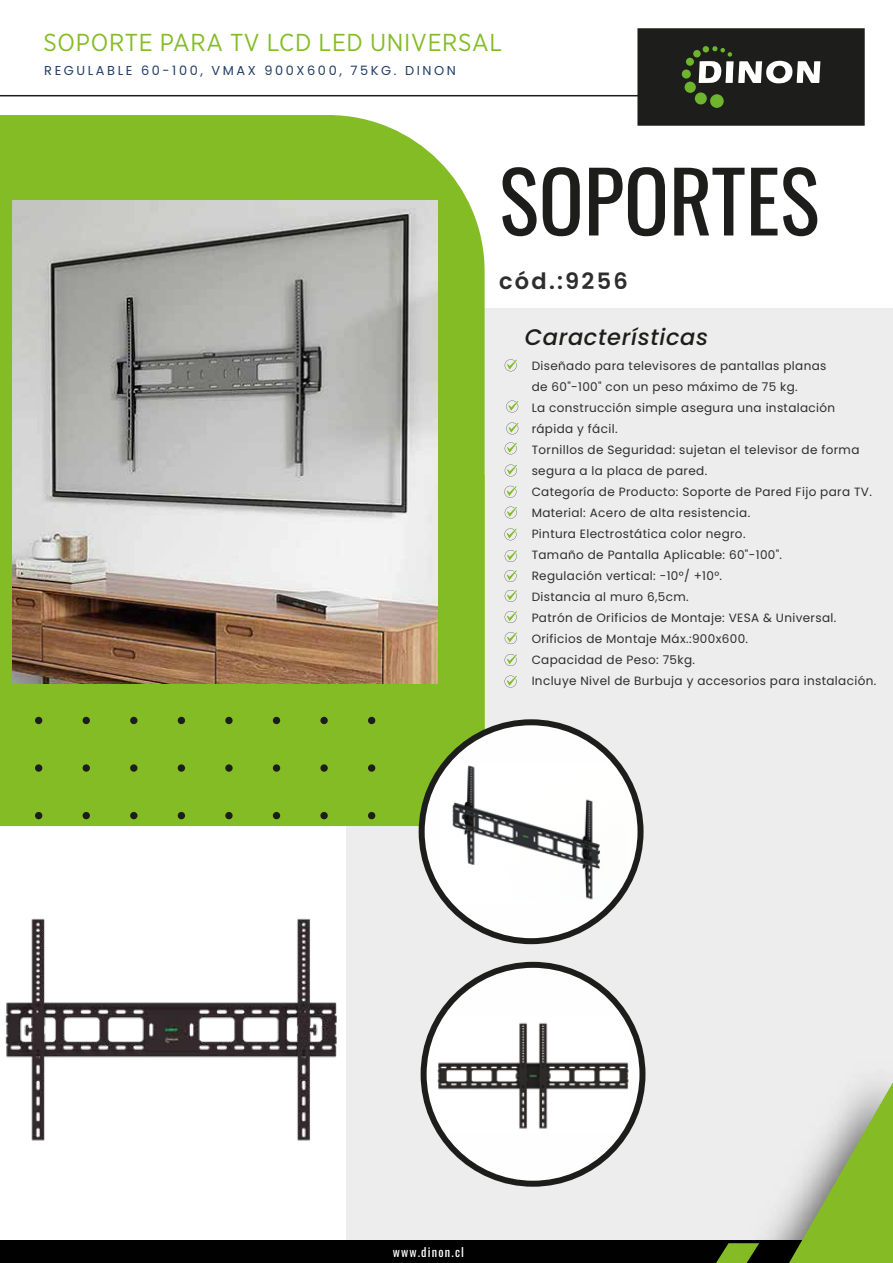
<style>
.page{position:relative;width:893px;height:1263px;background:#fff}
.page>*{position:absolute;margin:0;border:0;box-sizing:border-box;transform-origin:0 0}
.t1{font:83.7px "Oswald";color:#1d1d1b}
.t2{font:24.45px "Gotham Narrow";letter-spacing:.03em;color:#84bc26}
.t3{font:italic 500 22.5px "Poppins";letter-spacing:.03em;color:#1d1d1b}
.t4{font:600 22.5px "Poppins";letter-spacing:.1em;color:#2d2d2d}
.t5{font:12.9px "Poppins";letter-spacing:.2em;color:#223e66}
.t6{font:12.3px "Oswald";letter-spacing:.1em;color:#fff}
.t7{font:12px/21px "Poppins";letter-spacing:.03em;color:#2d2d2d}
</style>
<div class="page">
<div style="left:346px;top:308px;width:547px;height:938px;background:#ededed"></div>
<div style="left:0;top:115px;width:485px;height:711px;background:#84bc26"></div>
<div style="left:318px;top:475px;width:167px;height:351px;background:#84bc26"></div>
<div style="left:0;top:174px;width:157px;height:18px;background:#84bc26"></div>
<div style="left:35px;top:717px;width:7px;height:7px;background:#1d1d1b;border-radius:50%"></div>
<div style="left:35px;top:764px;width:7px;height:8px;background:#1d1d1b;border-radius:50%"></div>
<div style="left:35px;top:812px;width:7px;height:7px;background:#1d1d1b;border-radius:50%"></div>
<div style="left:83px;top:717px;width:7px;height:7px;background:#1d1d1b;border-radius:50%"></div>
<div style="left:83px;top:764px;width:7px;height:8px;background:#1d1d1b;border-radius:50%"></div>
<div style="left:83px;top:812px;width:7px;height:7px;background:#1d1d1b;border-radius:50%"></div>
<div style="left:130px;top:717px;width:7px;height:7px;background:#1d1d1b;border-radius:50%"></div>
<div style="left:130px;top:764px;width:7px;height:8px;background:#1d1d1b;border-radius:50%"></div>
<div style="left:130px;top:812px;width:7px;height:7px;background:#1d1d1b;border-radius:50%"></div>
<div style="left:178px;top:717px;width:7px;height:7px;background:#1d1d1b;border-radius:50%"></div>
<div style="left:178px;top:764px;width:7px;height:8px;background:#1d1d1b;border-radius:50%"></div>
<div style="left:178px;top:812px;width:7px;height:7px;background:#1d1d1b;border-radius:50%"></div>
<div style="left:225px;top:717px;width:8px;height:7px;background:#1d1d1b;border-radius:50%"></div>
<div style="left:225px;top:764px;width:8px;height:8px;background:#1d1d1b;border-radius:50%"></div>
<div style="left:225px;top:812px;width:8px;height:7px;background:#1d1d1b;border-radius:50%"></div>
<div style="left:273px;top:717px;width:7px;height:7px;background:#1d1d1b;border-radius:50%"></div>
<div style="left:273px;top:764px;width:7px;height:8px;background:#1d1d1b;border-radius:50%"></div>
<div style="left:273px;top:812px;width:7px;height:7px;background:#1d1d1b;border-radius:50%"></div>
<div style="left:320px;top:717px;width:8px;height:7px;background:#1d1d1b;border-radius:50%"></div>
<div style="left:320px;top:764px;width:8px;height:8px;background:#1d1d1b;border-radius:50%"></div>
<div style="left:320px;top:812px;width:8px;height:7px;background:#1d1d1b;border-radius:50%"></div>
<div style="left:368px;top:717px;width:7px;height:7px;background:#1d1d1b;border-radius:50%"></div>
<div style="left:368px;top:764px;width:7px;height:8px;background:#1d1d1b;border-radius:50%"></div>
<div style="left:368px;top:812px;width:7px;height:7px;background:#1d1d1b;border-radius:50%"></div>
<div style="left:637px;top:28px;width:228px;height:98px;background:#1d1d1b;border:2px solid #1d1d1b"></div>
<hr style="left:0;top:95px;width:638px;height:1px;background:#1d1d1b">
<div style="left:0;top:1240px;width:893px;height:23px;background:#010101"></div>
<svg style="left:505px;top:359px;width:12px;height:12px"></svg>
<svg style="left:505px;top:464px;width:12px;height:12px"></svg>
<svg style="left:506px;top:422px;width:12px;height:12px"></svg>
<svg style="left:505px;top:507px;width:12px;height:12px"></svg>
<svg style="left:506px;top:401px;width:12px;height:11px"></svg>
<svg style="left:505px;top:632px;width:12px;height:12px"></svg>
<svg style="left:505px;top:654px;width:12px;height:12px"></svg>
<svg style="left:505px;top:676px;width:12px;height:11px"></svg>
<svg style="left:504px;top:570px;width:13px;height:12px"></svg>
<svg style="left:505px;top:611px;width:12px;height:12px"></svg>
<svg style="left:504px;top:528px;width:13px;height:12px"></svg>
<svg style="left:504px;top:486px;width:13px;height:12px"></svg>
<svg style="left:505px;top:442px;width:12px;height:12px"></svg>
<svg style="left:505px;top:550px;width:12px;height:12px"></svg>
<svg style="left:505px;top:590px;width:12px;height:12px"></svg>
<div style="left:710px;top:94px;width:14px;height:14px;background:#6eb52d;border-radius:50%"></div>
<div style="left:695px;top:92px;width:12px;height:12px;background:#6eb52d;border-radius:50%"></div>
<div style="left:685px;top:82px;width:11px;height:11px;background:#6eb52d;border-radius:50%"></div>
<div style="left:682px;top:70px;width:9px;height:9px;background:#6eb52d;border-radius:50%"></div>
<div style="left:686px;top:58px;width:8px;height:8px;background:#6eb52d;border-radius:50%"></div>
<div style="left:693px;top:50px;width:8px;height:7px;background:#6eb52d;border-radius:50%"></div>
<svg style="left:699px;top:46px;width:121px;height:38px"></svg>
<div style="left:422px;top:722px;width:218px;height:219px;background:#fefefe;border-radius:50%"></div>
<img style="left:438px;top:764px;width:188px;height:141px">
<div style="left:419px;top:719px;width:224px;height:225px;border:6px solid #1d1d1b;border-radius:50%"></div>
<svg style="left:716px;top:1082px;width:177px;height:181px"></svg>
<img style="left:5px;top:918px;width:332px;height:223px">
<div style="left:424px;top:965px;width:218px;height:219px;background:#fefefe;border-radius:50%"></div>
<img style="left:435px;top:1014px;width:196px;height:120px">
<div style="left:421px;top:962px;width:224px;height:225px;border:6px solid #1d1d1b;border-radius:50%"></div>
<img style="left:13px;top:201px;width:425px;height:483px">
<h2 class="t2" style="left:43px;top:27px;width:460px">SOPORTE PARA TV LCD LED UNIVERSAL</h2>
<p class="t5" style="left:44px;top:63px;width:413px">REGULABLE 60-100, VMAX 900X600, 75KG. DINON</p>
<h1 class="t1" style="left:499px;top:127px;width:322px">SOPORTES</h1>
<h3 class="t4" style="left:499px;top:268px;width:130px">cód.:9256</h3>
<h3 class="t3" style="left:525px;top:324px;width:185px">Características</h3>
<p class="t7" style="left:532px;top:356px;width:346px">Diseñado para televisores de pantallas planas<br>de 60"-100" con un peso máximo de 75 kg.<br>La construcción simple asegura una instalación rápida y fácil.<br>Tornillos de Seguridad: sujetan el televisor de forma segura a la placa de pared.<br>Categoría de Producto: Soporte de Pared Fijo para TV.<br>Material: Acero de alta resistencia.<br>Pintura Electrostática color negro.<br>Tamaño de Pantalla Aplicable: 60"-100".<br>Regulación vertical: -10°/ +10°.<br>Distancia al muro 6,5cm.<br>Patrón de Orificios de Montaje: VESA &amp; Universal.<br>Orificios de Montaje Máx.:900x600.<br>Capacidad de Peso: 75kg.<br>Incluye Nivel de Burbuja y accesorios para instalación.</p>
<p class="t6" style="left:393px;top:1240px;width:73px">www.dinon.cl</p>
</div>
